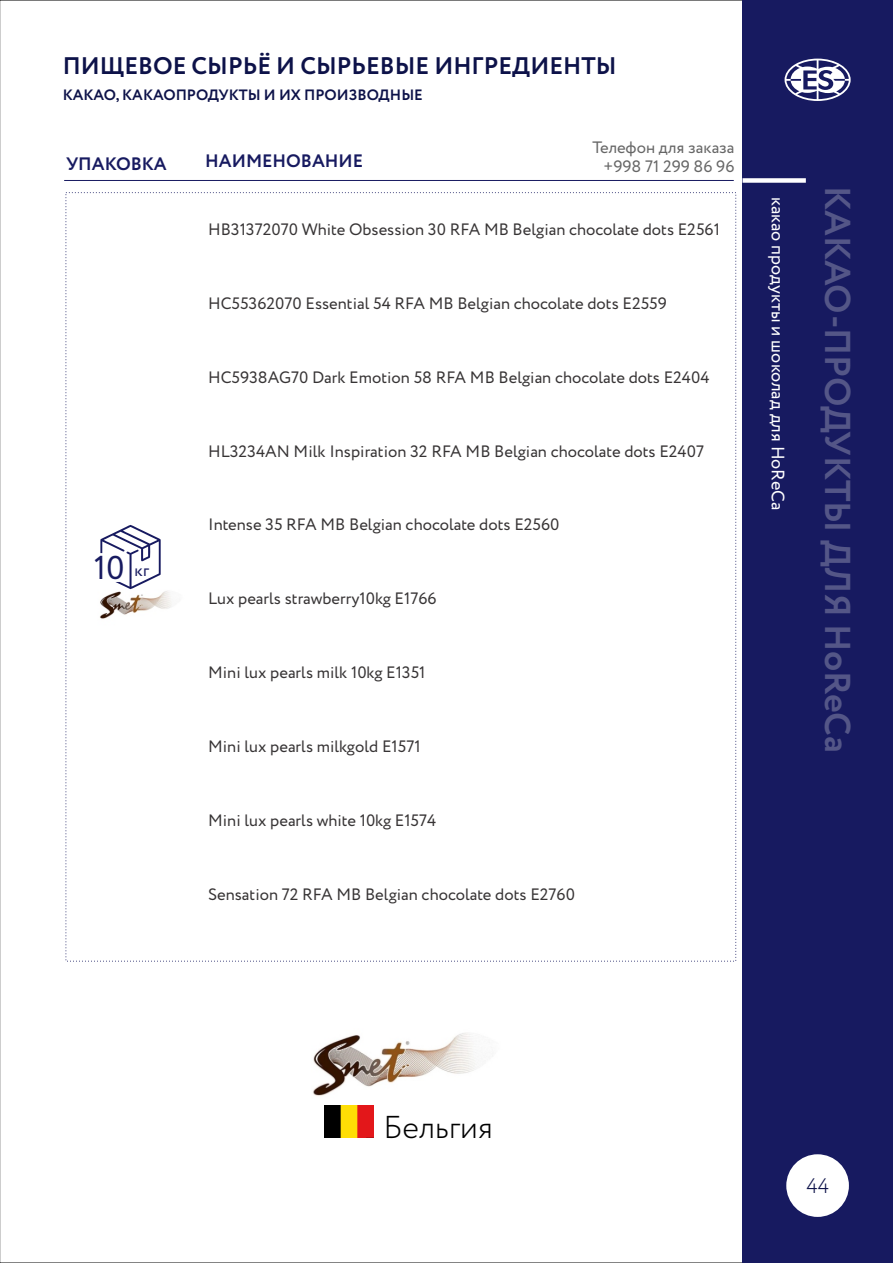
<style>
.page{position:relative;width:893px;height:1263px;background:#fff}
.page>*{position:absolute;margin:0;border:0;box-sizing:border-box;transform-origin:0 0}
.t1{font:700 36px "Circe";color:rgb(230 230 230/.3)}
.t2{font:33px "Circe";color:#171a60}
.t3{font:300 31.65px "Circe";color:#000}
.t4{font:700 24px "Circe";color:#0d1249}
.t5{font:300 21px "Circe";color:#0d1249}
.t6{font:18px "Circe";color:#fff}
.t7{font:700 18px "Circe";color:#171a60}
.t8{font:16.5px "Circe";color:#373435}
.t9{font:16.5px/18.5px "Circe";color:#666;text-align:right}
.t10{font:700 15px "Circe";color:#0d1249}
.s1{font-size:16.8px}
</style>
<div class="page">
<div style="left:742px;top:0;width:151px;height:1263px;background:#171a60"></div>
<div style="left:786px;top:1154px;width:63px;height:63px;background:#fff;border-radius:50%"></div>
<svg style="left:785px;top:59px;width:66px;height:42px"></svg>
<hr style="left:64px;top:180px;width:670px;height:1px;background:#171a60">
<div style="left:742px;top:178px;width:64px;height:5px;background:#fff"></div>
<img style="left:100px;top:589px;width:72px;height:30px">
<svg style="left:100px;top:525px;width:61px;height:64px"></svg>
<img style="left:313px;top:1033px;width:163px;height:86px">
<img style="left:325px;top:1106px;width:48px;height:31px">
<h3 class="t4" style="left:63px;top:50px;width:555px">ПИЩЕВОЕ СЫРЬЁ И СЫРЬЕВЫЕ ИНГРЕДИЕНТЫ</h3>
<p class="t10" style="left:63px;top:85px;width:362px">КАКАО, КАКАОПРОДУКТЫ И ИХ ПРОИЗВОДНЫЕ</p>
<p class="t7" style="left:66px;top:151px;width:102px">УПАКОВКА</p>
<p class="t7" style="left:205px;top:149px;width:160px">НАИМЕНОВАНИЕ</p>
<p class="t9" style="left:592px;top:139px;width:144px">Телефон для заказа +998 71 299 86 96</p>
<p class="t8" style="left:208px;top:218px;width:513px">HB31372070 White Obsession 30 RFA MB Belgian chocolate dots E2561</p>
<p class="t8" style="left:208px;top:292px;width:460px">HC55362070 Essential 54 RFA MB Belgian chocolate dots E2559</p>
<p class="t8" style="left:208px;top:366px;width:503px">HC5938AG70 Dark Emotion 58 RFA MB Belgian chocolate dots E2404</p>
<p class="t8" style="left:208px;top:440px;width:497px">HL3234AN Milk Inspiration 32 RFA MB Belgian chocolate dots E2407</p>
<h2 class="t2" style="left:94px;top:545px;width:57px">10 <span class="s1">кг</span></h2>
<p class="t8" style="left:208px;top:514px;width:353px">Intense 35 RFA MB Belgian chocolate dots E2560</p>
<p class="t8" style="left:208px;top:587px;width:230px">Lux pearls strawberry10kg E1766</p>
<p class="t8" style="left:208px;top:661px;width:219px">Mini lux pearls milk 10kg Е1351</p>
<p class="t8" style="left:208px;top:735px;width:214px">Mini lux pearls milkgold E1571</p>
<p class="t8" style="left:208px;top:809px;width:230px">Mini lux pearls white 10kg Е1574</p>
<p class="t8" style="left:208px;top:883px;width:368px">Sensation 72 RFA MB Belgian chocolate dots E2760</p>
<p class="t6" style="left:790px;top:197px;width:315px;rotate:90deg">какао продукты и шоколад для HoReCa</p>
<h1 class="t1" style="left:862px;top:186px;width:568px;rotate:90deg">КАКАО-ПРОДУКТЫ ДЛЯ HoReCa</h1>
<h3 class="t3" style="left:383px;top:1106px;width:111px">Бельгия</h3>
<p class="t5" style="left:806px;top:1171px;width:24px">44</p>
</div>
